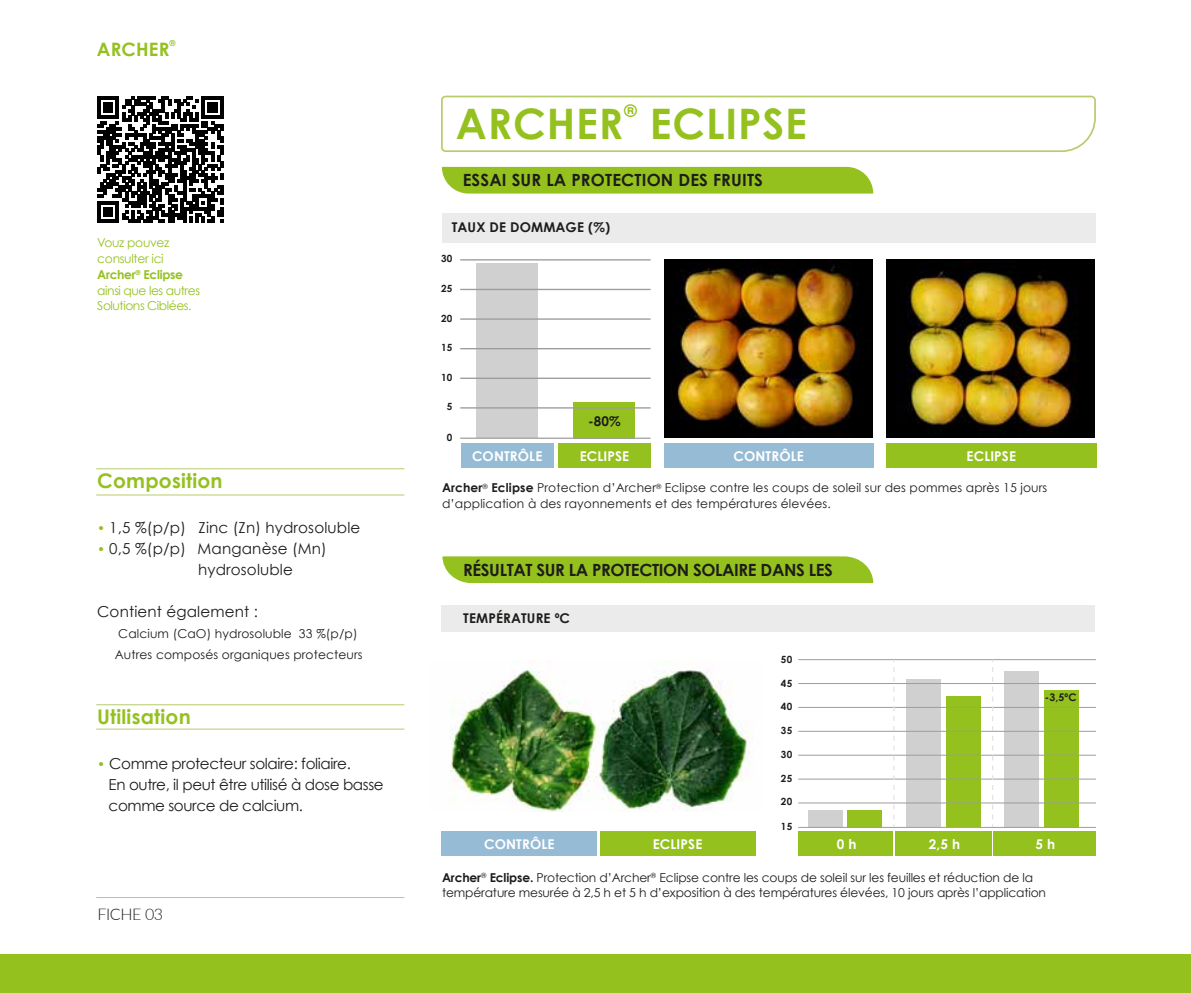
<style>
.page{position:relative;width:1191px;height:993px;background:#fff}
.page>*{position:absolute;margin:0;border:0;box-sizing:border-box;transform-origin:0 0}
.t1{font:700 42px "Century Gothic";letter-spacing:.02em;color:#95c11f}
.t2{font:700 20.12px "Century Gothic";letter-spacing:.01em;color:#95c11f}
.t3{font:700 18.55px "Century Gothic";letter-spacing:.01em;color:#95c11f}
.t4{font:700 17.32px "Century Gothic";color:#95c11f}
.t5{font:700 16.8px "Century Gothic";letter-spacing:-.025em;color:#1d1d1b}
.t6{font:700 16.8px "Century Gothic";letter-spacing:.01em;color:#1d1d1b}
.t7{font:300 16.1px "Lato";letter-spacing:-.025em;color:#1d1d1b}
.t8{font:15.05px/21px "Century Gothic";letter-spacing:-.025em;color:#1d1d1b}
.t9{font:15.05px/21px "Century Gothic";letter-spacing:.01em;color:#1d1d1b}
.t10{font:700 13.47px "Century Gothic";letter-spacing:.01em;color:#fff}
.t11{font:700 13.47px "Century Gothic";letter-spacing:.01em;color:#1d1d1b}
.t12{font:12.25px/21px "Century Gothic";letter-spacing:.01em;color:#1d1d1b}
.t13{font:12.25px/15px "Century Gothic";letter-spacing:-.01em;color:#1d1d1b}
.t14{font:12.25px/15.8px "Century Gothic";letter-spacing:-.035em;color:#95c11f}
.t15{font:700 10.5px "Century Gothic";color:#1d1d1b}
.t16{font:700 9.97px "Century Gothic";letter-spacing:.02em;color:#1d1d1b}
.t17{font:700 8.22px "Century Gothic";color:#95c11f}
.s1{font-weight:700}
.s2{font-size:13.47px;color:#95c11f}
</style>
<div class="page">
<div style="left:442px;top:213px;width:653px;height:29px;background:#ebebeb"></div>
<div style="left:477px;top:263px;width:61px;height:175px;background:#d0d0d0"></div>
<div style="left:574px;top:402px;width:61px;height:36px;background:#95c11f"></div>
<div style="left:0;top:954px;width:1191px;height:38px;background:#95c11f"></div>
<hr style="left:96px;top:468px;width:308px;height:1px;background:#b6cb6a">
<hr style="left:96px;top:494px;width:308px;height:1px;background:#b6cb6a">
<hr style="left:96px;top:896px;width:308px;height:1px;background:#b6cb6a">
<hr style="left:96px;top:704px;width:308px;height:1px;background:#b6cb6a">
<hr style="left:96px;top:728px;width:308px;height:1px;background:#b6cb6a">
<div style="left:461px;top:443px;width:92px;height:25px;background:#96bcd5"></div>
<div style="left:558px;top:443px;width:92px;height:25px;background:#95c11f"></div>
<div style="left:664px;top:443px;width:209px;height:24px;background:#96bcd5"></div>
<div style="left:886px;top:443px;width:210px;height:24px;background:#95c11f"></div>
<hr style="left:460px;top:259px;width:190px;height:1px;background:#9d9d9d">
<hr style="left:460px;top:289px;width:190px;height:1px;background:#9d9d9d">
<hr style="left:460px;top:318px;width:190px;height:1px;background:#9d9d9d">
<hr style="left:460px;top:348px;width:190px;height:1px;background:#9d9d9d">
<hr style="left:460px;top:377px;width:190px;height:2px;background:#9d9d9d">
<hr style="left:460px;top:407px;width:190px;height:1px;background:#9d9d9d">
<hr style="left:460px;top:437px;width:190px;height:1px;background:#9d9d9d">
<div style="left:808px;top:810px;width:34px;height:17px;background:#d0d0d0"></div>
<div style="left:848px;top:810px;width:34px;height:17px;background:#95c11f"></div>
<div style="left:907px;top:679px;width:34px;height:148px;background:#d0d0d0"></div>
<div style="left:946px;top:696px;width:34px;height:131px;background:#95c11f"></div>
<div style="left:1005px;top:670px;width:34px;height:157px;background:#d0d0d0"></div>
<div style="left:1044px;top:689px;width:34px;height:138px;background:#95c11f"></div>
<div style="left:798px;top:831px;width:94px;height:24px;background:#95c11f"></div>
<div style="left:895px;top:831px;width:96px;height:24px;background:#95c11f"></div>
<div style="left:994px;top:831px;width:102px;height:24px;background:#95c11f"></div>
<hr style="left:798px;top:659px;width:298px;height:1px;background:#9d9d9d">
<hr style="left:798px;top:682px;width:298px;height:1px;background:#9d9d9d">
<hr style="left:798px;top:706px;width:298px;height:1px;background:#9d9d9d">
<hr style="left:798px;top:730px;width:298px;height:1px;background:#9d9d9d">
<hr style="left:798px;top:754px;width:298px;height:1px;background:#9d9d9d">
<hr style="left:798px;top:778px;width:298px;height:1px;background:#9d9d9d">
<hr style="left:798px;top:802px;width:298px;height:1px;background:#9d9d9d">
<hr style="left:798px;top:826px;width:298px;height:1px;background:#9d9d9d">
<svg style="left:893px;top:659px;width:1px;height:167px"></svg>
<svg style="left:992px;top:659px;width:1px;height:167px"></svg>
<div style="left:600px;top:831px;width:155px;height:24px;background:#95c11f"></div>
<div style="left:442px;top:831px;width:155px;height:24px;background:#96bcd5"></div>
<img style="left:450px;top:660px;width:303px;height:151px">
<div style="left:442px;top:556px;width:431px;height:27px;background:#95c11f"></div>
<div style="left:442px;top:605px;width:653px;height:27px;background:#ebebeb"></div>
<svg style="left:441px;top:95px;width:655px;height:57px"></svg>
<div style="left:442px;top:167px;width:431px;height:26px;background:#95c11f"></div>
<img style="left:664px;top:259px;width:208px;height:179px">
<img style="left:886px;top:259px;width:209px;height:179px">
<svg style="left:97px;top:97px;width:126px;height:125px"></svg>
<h3 class="t3" style="left:97px;top:35px;width:74px">ARCHER</h3>
<p class="t17" style="left:170px;top:37px;width:8px">®</p>
<p class="t14" style="left:97px;top:235px;width:104px">Vouz pouvez consulter ici<br><span class="s1">Archer</span><sup>®</sup> <span class="s1">Eclipse </span>ainsi que les autres<br>Solutions Ciblées.</p>
<h2 class="t2" style="left:97px;top:465px;width:127px">Composition</h2>
<p class="t9" style="left:97px;top:517px;width:265px"><span class="s2">•</span> 1,5 %(p/p) Zinc (Zn) hydrosoluble</p>
<p class="t9" style="left:198px;top:538px;width:130px;text-indent:-101px"><span class="s2">•</span> 0,5 %(p/p) Manganèse (Mn) hydrosoluble</p>
<p class="t9" style="left:97px;top:601px;width:162px">Contient également :</p>
<p class="t12" style="left:115px;top:623px;width:249px">Calcium (CaO) hydrosoluble 33 %(p/p)<br>Autres composés organiques protecteurs</p>
<h2 class="t2" style="left:97px;top:701px;width:95px">Utilisation</h2>
<p class="t8" style="left:109px;top:752px;width:277px;text-indent:-11px"><span class="s2">•</span> Comme protecteur solaire: foliaire.<br>En outre, il peut être utilisé à dose basse comme source de calcium.</p>
<h3 class="t7" style="left:97px;top:902px;width:67px">FICHE 03</h3>
<h1 class="t1" style="left:456px;top:92px;width:169px">ARCHER</h1>
<h3 class="t4" style="left:624px;top:97px;width:14px">®</h3>
<h1 class="t1" style="left:650px;top:92px;width:159px">ECLIPSE</h1>
<h3 class="t6" style="left:462px;top:167px;width:302px">ESSAI SUR LA PROTECTION DES FRUITS</h3>
<p class="t11" style="left:452px;top:216px;width:160px">TAUX DE DOMMAGE (%)</p>
<p class="t16" style="left:441px;top:250px;width:13px">30</p>
<p class="t16" style="left:441px;top:281px;width:13px">25</p>
<p class="t16" style="left:441px;top:310px;width:13px">20</p>
<p class="t16" style="left:441px;top:339px;width:13px">15</p>
<p class="t16" style="left:441px;top:370px;width:13px">10</p>
<p class="t16" style="left:447px;top:399px;width:7px">5</p>
<p class="t16" style="left:447px;top:429px;width:7px">0</p>
<p class="t11" style="left:588px;top:410px;width:34px">-80%</p>
<p class="t10" style="left:472px;top:446px;width:72px">CONTRÔLE</p>
<p class="t10" style="left:580px;top:446px;width:51px">ECLIPSE</p>
<p class="t10" style="left:733px;top:446px;width:72px">CONTRÔLE</p>
<p class="t10" style="left:966px;top:446px;width:51px">ECLIPSE</p>
<p class="t12" style="left:442px;top:480px;width:607px;line-height:15px"><span class="s1">Archer</span><sup>®</sup> <span class="s1">Eclipse</span> Protection d’Archer<sup>®</sup> Eclipse contre les coups de soleil sur des pommes après 15 jours d’application à des rayonnements et des températures élevées.</p>
<h3 class="t5" style="left:463px;top:557px;width:371px">RÉSULTAT SUR LA PROTECTION SOLAIRE DANS LES</h3>
<p class="t11" style="left:463px;top:607px;width:108px">TEMPÉRATURE ºC</p>
<p class="t10" style="left:484px;top:833px;width:72px">CONTRÔLE</p>
<p class="t10" style="left:653px;top:833px;width:51px">ECLIPSE</p>
<p class="t16" style="left:781px;top:651px;width:13px">50</p>
<p class="t16" style="left:781px;top:675px;width:13px">45</p>
<p class="t16" style="left:781px;top:698px;width:13px">40</p>
<p class="t16" style="left:781px;top:722px;width:13px">35</p>
<p class="t16" style="left:781px;top:746px;width:13px">30</p>
<p class="t16" style="left:781px;top:793px;width:13px">20</p>
<p class="t16" style="left:781px;top:770px;width:13px">25</p>
<p class="t16" style="left:781px;top:818px;width:13px">15</p>
<p class="t15" style="left:1045px;top:688px;width:33px">-3,5ºC</p>
<p class="t10" style="left:837px;top:833px;width:21px">0 h</p>
<p class="t10" style="left:929px;top:833px;width:33px">2,5 h</p>
<p class="t10" style="left:1035px;top:833px;width:21px">5 h</p>
<p class="t13" style="left:442px;top:869px;width:605px"><span class="s1">Archer</span><sup>®</sup> <span class="s1">Eclipse.</span> Protection d’Archer<sup>®</sup> Eclipse contre les coups de soleil sur les feuilles et réduction de la température mesurée à 2,5 h et 5 h d’exposition à des températures élevées, 10 jours après l’application</p>
</div>
